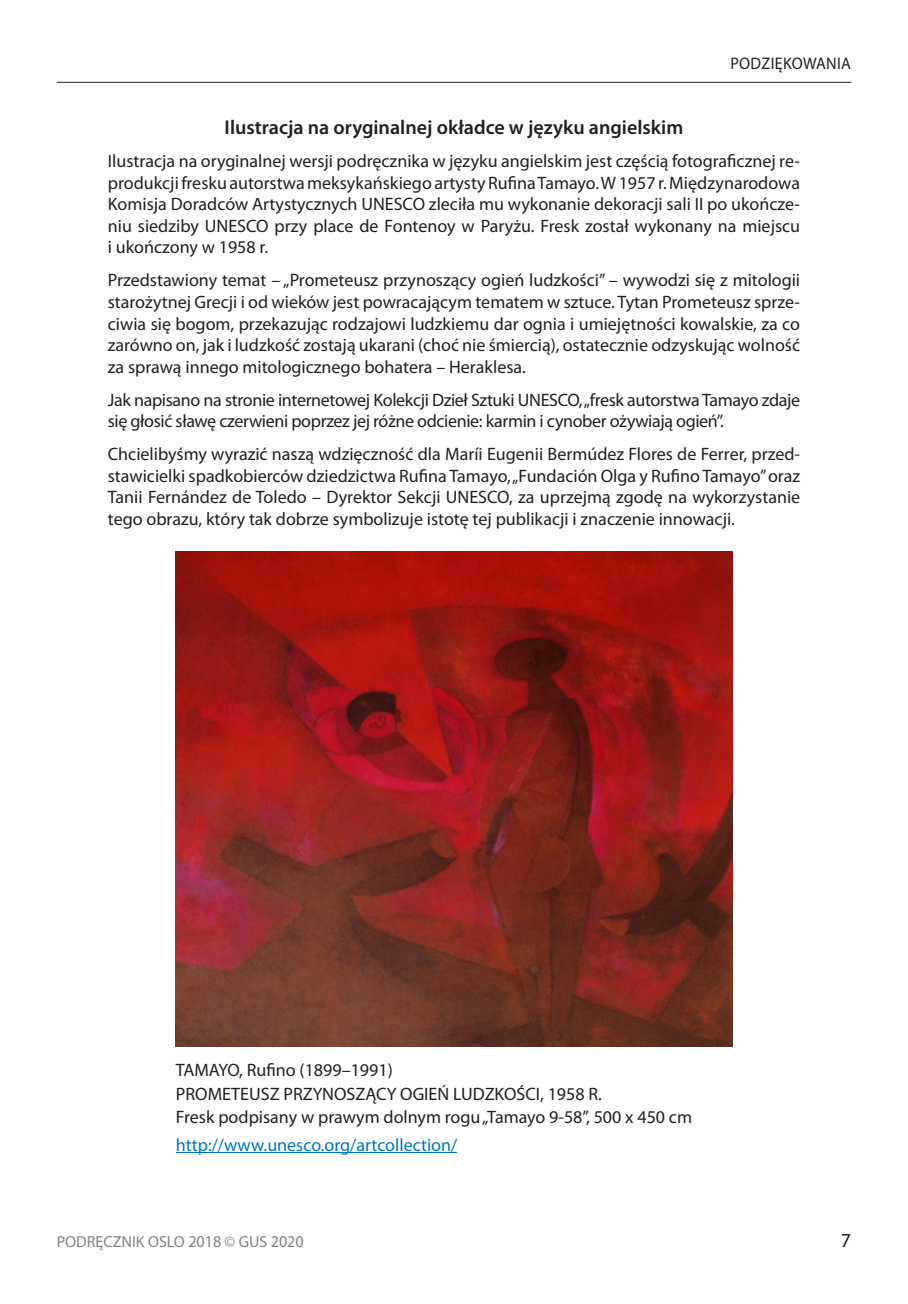
<style>
.page{position:relative;width:908px;height:1304px;background:#fff}
.page>*{position:absolute;margin:0;border:0;box-sizing:border-box;transform-origin:0 0}
.Tekst_kursywa_du{font:600 20px "Myriad Pro";color:#231f20}
.t1{font:20px "Myriad Pro";color:#231f20}
.Tekst_akapitowy_punk{font:18px/21.6px "Myriad Pro";letter-spacing:-.005em;color:#231f20;text-align:justify}
.Tekst_akapitowy_punk-2{font:18px "Myriad Pro";color:#0075be}
.t2{font:16.8px "Myriad Pro";letter-spacing:.02em;color:#231f20;scale:.95 1}
.t3{font:16px "Myriad Pro";color:#808285}
.s1{font-size:16.6px}
</style>
<div class="page">
<hr style="left:57px;top:82px;width:793px;height:1px;background:#231f20">
<hr style="left:176px;top:1152px;width:281px;height:1px;background:#0075be">
<img style="left:176px;top:551px;width:555px;height:496px">
<p class="t2" style="left:730px;top:53px;width:128px">PODZIĘKOWANIA</p>
<p class="Tekst_kursywa_du" style="left:224px;top:115px;width:460px">Ilustracja na oryginalnej okładce w języku angielskim</p>
<p class="Tekst_akapitowy_punk" style="left:108px;top:150px;width:693px">Ilustracja na oryginalnej wersji podręcznika w języku angielskim jest częścią fotograficznej re&shy;produkcji fresku autorstwa meksykańskiego artysty Rufina Tamayo. W 1957 r. Międzynarodowa Komisja Doradców Artystycznych UNESCO zleciła mu wykonanie dekoracji sali II po ukończe&shy;niu siedziby UNESCO przy place de Fontenoy w Paryżu. Fresk został wykonany na miejscu i ukończony w 1958 r.</p>
<p class="Tekst_akapitowy_punk" style="left:108px;top:269px;width:693px">Przedstawiony temat – „Prometeusz przynoszący ogień ludzkości” – wywodzi się z mitologii starożytnej Grecji i od wieków jest powracającym tematem w sztuce. Tytan Prometeusz sprze&shy;ciwia się bogom, przekazując rodzajowi ludzkiemu dar ognia i umiejętności kowalskie, za co zarówno on, jak i ludzkość zostają ukarani (choć nie śmiercią), ostatecznie odzyskując wolność za sprawą innego mitologicznego bohatera – Heraklesa.</p>
<p class="Tekst_akapitowy_punk" style="left:108px;top:389px;width:693px">Jak napisano na stronie internetowej Kolekcji Dzieł Sztuki UNESCO, „fresk autorstwa Tamayo zdaje się głosić sławę czerwieni poprzez jej różne odcienie: karmin i cynober ożywiają ogień”.</p>
<p class="Tekst_akapitowy_punk" style="left:108px;top:443px;width:693px">Chcielibyśmy wyrazić naszą wdzięczność dla Maríi Eugenii Bermúdez Flores de Ferrer, przed&shy;stawicielki spadkobierców dziedzictwa Rufina Tamayo, „Fundación Olga y Rufino Tamayo” oraz Tanii Fernández de Toledo – Dyrektor Sekcji UNESCO, za uprzejmą zgodę na wykorzystanie tego obrazu, który tak dobrze symbolizuje istotę tej publikacji i znaczenie innowacji.</p>
<p class="Tekst_akapitowy_punk" style="left:176px;top:1059px;width:218px">TAMAYO, Rufino (1899–1991)</p>
<p class="Tekst_akapitowy_punk" style="left:176px;top:1083px;width:427px">PROMETEUSZ PRZYNOSZĄCY OGIEŃ LUDZKOŚCI, 1958 R.</p>
<p class="Tekst_akapitowy_punk" style="left:176px;top:1106px;width:517px">Fresk podpisany w prawym dolnym rogu „Tamayo 9-58”, 500 x 450 cm</p>
<p class="Tekst_akapitowy_punk-2" style="left:176px;top:1134px;width:283px">http://www.unesco.org/artcollection/</p>
<p class="t3" style="left:57px;top:1232px;width:248px">PODRĘCZNIK OSLO <span class="s1">2018</span> © GUS <span class="s1">2020</span></p>
<p class="t1" style="left:840px;top:1228px;width:12px">7</p>
</div>
